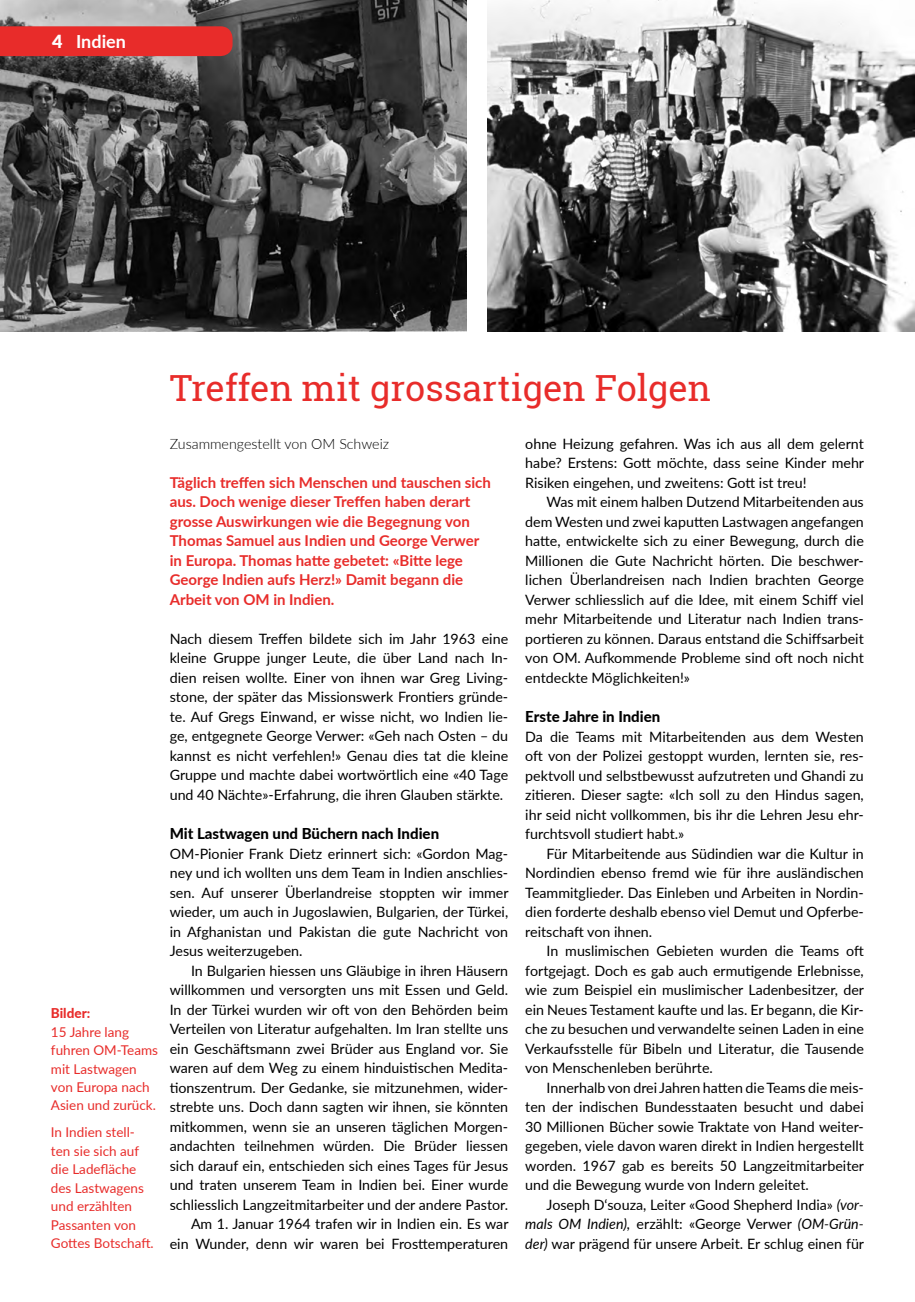
<style>
.page{position:relative;width:915px;height:1302px;background:#fff}
.page>*{position:absolute;margin:0;border:0;box-sizing:border-box;transform-origin:0 0}
.t1{font:36px "Roboto Slab";color:#e82c2a}
.t2{font:700 18px "Lato";color:#fff}
.t3{font:700 15px/19.5px "Lato";color:#e82c2a}
.t4{font:800 15px "Lato";color:#000}
.t5{font:14.25px/19.5px "Lato";color:#000;text-align:justify}
.t6{font:300 14.25px "Lato";color:#000}
.t7{font:13.5px/18.5px "Lato";color:#e82c2a}
.t8{font:800 13.5px "Lato";color:#e82c2a}
.s1{font-weight:900}
.s2{font-style:italic}
</style>
<div class="page">
<img style="left:0;top:0;width:466px;height:332px">
<div style="left:0;top:26px;width:232px;height:30px;background:#e82c2a"></div>
<img style="left:487px;top:0;width:427px;height:332px">
<p class="t2" style="left:52px;top:28px;width:75px"><span class="s1">4</span> Indien</p>
<p class="t8" style="left:51px;top:1002px;width:41px">Bilder:</p>
<p class="t7" style="left:51px;top:1021px;width:109px">15 Jahre lang fuhren OM-Teams mit Lastwagen von Europa nach<br>Asien und zurück.</p>
<p class="t7" style="left:51px;top:1122px;width:104px">In Indien stell&shy;ten sie sich auf die Ladefläche des Lastwagens und erzählten<br>Passanten von<br>Gottes Botschaft.</p>
<h1 class="t1" style="left:170px;top:363px;width:542px">Treffen mit grossartigen Folgen</h1>
<p class="t6" style="left:170px;top:433px;width:221px">Zusammengestellt von OM Schweiz</p>
<p class="t3" style="left:170px;top:472px;width:322px">Täglich treffen sich Menschen und tauschen sich aus. Doch wenige dieser Treffen haben derart grosse Auswirkungen wie die Begegnung von Thomas Samuel aus Indien und George Verwer in Europa. Thomas hatte gebetet: «Bitte lege George Indien aufs Herz!» Damit begann die Arbeit von OM in Indien.</p>
<p class="t5" style="left:170px;top:628px;width:340px">Nach diesem Treffen bildete sich im Jahr 1963 eine kleine Gruppe junger Leute, die über Land nach In&shy;dien reisen wollte. Einer von ihnen war Greg Living&shy;stone, der später das Missionswerk Frontiers gründe&shy;te. Auf Gregs Einwand, er wisse nicht, wo Indien lie&shy;ge, entgegnete George Verwer: «Geh nach Osten – du kannst es nicht verfehlen!» Genau dies tat die kleine Gruppe und machte dabei wortwörtlich eine «40 Tage und 40 Nächte»-Erfahrung, die ihren Glauben stärkte.</p>
<p class="t4" style="left:170px;top:822px;width:271px">Mit Lastwagen und Büchern nach Indien</p>
<p class="t5" style="left:170px;top:842px;width:340px">OM-Pionier Frank Dietz erinnert sich: «Gordon Mag&shy;ney und ich wollten uns dem Team in Indien anschlies&shy;sen. Auf unserer Überlandreise stoppten wir immer wieder, um auch in Jugoslawien, Bulgarien, der Türkei, in Afghanistan und Pakistan die gute Nachricht von Jesus weiterzugeben.</p>
<p class="t5" style="left:170px;top:959px;width:340px;text-align:right">In Bulgarien hiessen uns Gläubige in ihren Häusern willkommen und versorgten uns mit Essen und Geld.<br>In der Türkei wurden wir oft von den Behörden beim Verteilen von Literatur aufgehalten. Im Iran stellte uns ein Geschäftsmann zwei Brüder aus England vor. Sie waren auf dem Weg zu einem hinduistischen Medita&shy;tionszentrum. Der Gedanke, sie mitzunehmen, wider&shy;strebte uns. Doch dann sagten wir ihnen, sie könnten mitkommen, wenn sie an unseren täglichen Morgen&shy;andachten teilnehmen würden. Die Brüder liessen sich darauf ein, entschieden sich eines Tages für Jesus und traten unserem Team in Indien bei. Einer wurde schliesslich Langzeitmitarbeiter und der andere Pastor.<br>Am 1. Januar 1964 trafen wir in Indien ein. Es war ein Wunder, denn wir waren bei Frosttemperaturen</p>
<p class="t5" style="left:525px;top:433px;width:340px">ohne Heizung gefahren. Was ich aus all dem gelernt habe? Erstens: Gott möchte, dass seine Kinder mehr Risiken eingehen, und zweitens: Gott ist treu!</p>
<p class="t5" style="left:525px;top:491px;width:340px;text-indent:21px">Was mit einem halben Dutzend Mitarbeitenden aus dem Westen und zwei kaputten Lastwagen angefangen hatte, entwickelte sich zu einer Bewegung, durch die Millionen die Gute Nachricht hörten. Die beschwer&shy;lichen Überlandreisen nach Indien brachten George Verwer schliesslich auf die Idee, mit einem Schiff viel mehr Mitarbeitende und Literatur nach Indien trans&shy;portieren zu können. Daraus entstand die Schiffsarbeit von OM. Aufkommende Probleme sind oft noch nicht entdeckte Möglichkeiten!»</p>
<p class="t4" style="left:525px;top:705px;width:136px">Erste Jahre in Indien</p>
<p class="t5" style="left:525px;top:725px;width:340px">Da die Teams mit Mitarbeitenden aus dem Westen oft von der Polizei gestoppt wurden, lernten sie, res&shy;pektvoll und selbstbewusst aufzutreten und Ghandi zu zitieren. Dieser sagte: «Ich soll zu den Hindus sagen, ihr seid nicht vollkommen, bis ihr die Lehren Jesu ehr&shy;furchtsvoll studiert habt.»</p>
<p class="t5" style="left:525px;top:842px;width:340px;text-indent:21px">Für Mitarbeitende aus Südindien war die Kultur in Nordindien ebenso fremd wie für ihre ausländischen Teammitglieder. Das Einleben und Arbeiten in Nordin&shy;dien forderte deshalb ebenso viel Demut und Opferbe&shy;reitschaft von ihnen.</p>
<p class="t5" style="left:525px;top:940px;width:340px;text-indent:21px">In muslimischen Gebieten wurden die Teams oft fortgejagt. Doch es gab auch ermutigende Erlebnisse, wie zum Beispiel ein muslimischer Ladenbesitzer, der ein Neues Testament kaufte und las. Er begann, die Kir&shy;che zu besuchen und verwandelte seinen Laden in eine Verkaufsstelle für Bibeln und Literatur, die Tausende von Menschenleben berührte.</p>
<p class="t5" style="left:525px;top:1076px;width:340px;text-indent:21px">Innerhalb von drei Jahren hatten die Teams die meis&shy;ten der indischen Bundesstaaten besucht und dabei 30 Millionen Bücher sowie Traktate von Hand weiter&shy;gegeben, viele davon waren direkt in Indien hergestellt worden. 1967 gab es bereits 50 Langzeitmitarbeiter und die Bewegung wurde von Indern geleitet.</p>
<p class="t5" style="left:525px;top:1193px;width:340px;text-indent:21px">Joseph D‘souza, Leiter «Good Shepherd India» <span class="s2">(vor&shy;mals OM Indien),</span> erzählt: «George Verwer <span class="s2">(OM-Grün&shy;der)</span> war prägend für unsere Arbeit. Er schlug einen für</p>
</div>
